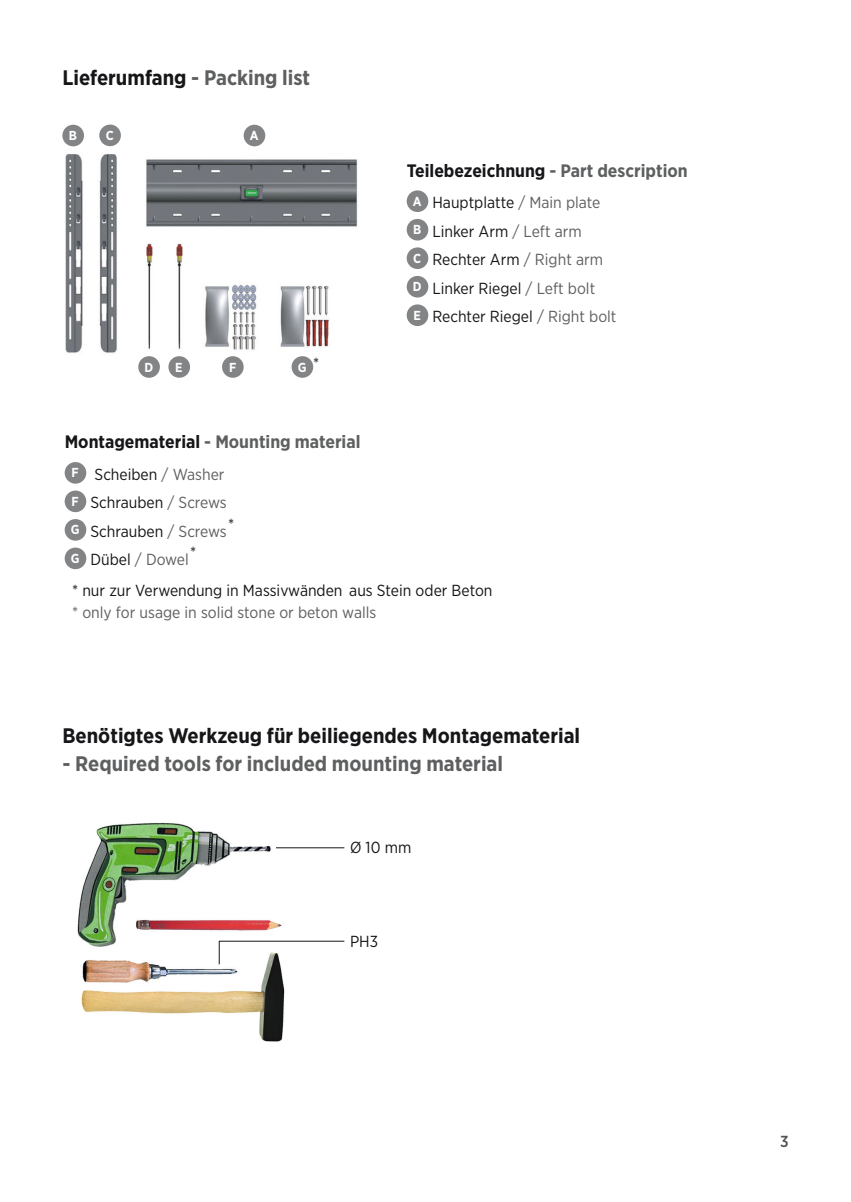
<style>
.page{position:relative;width:851px;height:1202px;background:#fff}
.page>*{position:absolute;margin:0;border:0;box-sizing:border-box;transform-origin:0 0}
.body_DIN_A5___h1{font:700 21px "Gotham Narrow";color:#161518}
.body_DIN_A5___h1-2{font:700 21px "Gotham Narrow";color:#5e5f60}
.body_DIN_A5___h2{font:700 18px "Gotham Narrow";color:#161518}
.body_DIN_A5___h2-2{font:700 18px "Gotham Narrow";color:#5e5f60}
.body_DIN_A5___p{font:16px "Gotham Narrow";color:#161518}
.body_DIN_A5___p_GB{font:16px "Gotham Narrow";color:#5e5f60}
.body_DIN_A5___p-2{font:16px "Gotham Narrow";color:#5e5f60}
.t1{font:500 16px "Gotham Narrow";color:#515153}
.header___Art__Nr{font:700 13px "Gotham Narrow";color:#fff}
.s1{color:#5e5f60}
.s2{color:#161518}
</style>
<div class="page">
<div style="left:406px;top:190px;width:22px;height:22px;background:#838486;border-radius:50%"></div>
<div style="left:406px;top:219px;width:22px;height:22px;background:#838486;border-radius:50%"></div>
<div style="left:406px;top:247px;width:22px;height:22px;background:#838486;border-radius:50%"></div>
<div style="left:406px;top:276px;width:22px;height:22px;background:#838486;border-radius:50%"></div>
<div style="left:406px;top:304px;width:22px;height:22px;background:#838486;border-radius:50%"></div>
<div style="left:65px;top:462px;width:21px;height:22px;background:#838486;border-radius:50%"></div>
<div style="left:65px;top:491px;width:21px;height:21px;background:#838486;border-radius:50%"></div>
<div style="left:65px;top:519px;width:21px;height:22px;background:#838486;border-radius:50%"></div>
<div style="left:65px;top:548px;width:21px;height:21px;background:#838486;border-radius:50%"></div>
<img style="left:77px;top:822px;width:208px;height:220px">
<hr style="left:219px;top:941px;width:125px;height:1px;background:#161518">
<hr style="left:276px;top:847px;width:68px;height:1px;background:#161518">
<svg style="left:219px;top:941px;width:1px;height:23px"></svg>
<img style="left:65px;top:146px;width:293px;height:212px">
<div style="left:243px;top:125px;width:22px;height:21px;background:#838486;border-radius:50%"></div>
<div style="left:62px;top:125px;width:22px;height:21px;background:#838486;border-radius:50%"></div>
<div style="left:99px;top:125px;width:22px;height:21px;background:#838486;border-radius:50%"></div>
<div style="left:138px;top:356px;width:22px;height:22px;background:#838486;border-radius:50%"></div>
<div style="left:291px;top:356px;width:22px;height:22px;background:#838486;border-radius:50%"></div>
<div style="left:168px;top:356px;width:22px;height:22px;background:#838486;border-radius:50%"></div>
<div style="left:222px;top:356px;width:21px;height:22px;background:#838486;border-radius:50%"></div>
<p class="body_DIN_A5___h1" style="left:62px;top:64px;width:249px">Lieferumfang <span class="s1">- Packing list</span></p>
<p class="header___Art__Nr" style="left:69px;top:127px;width:10px">B</p>
<p class="header___Art__Nr" style="left:106px;top:127px;width:10px">C</p>
<p class="header___Art__Nr" style="left:250px;top:127px;width:10px">A</p>
<p class="header___Art__Nr" style="left:144px;top:359px;width:10px">D</p>
<p class="header___Art__Nr" style="left:175px;top:359px;width:9px">E</p>
<p class="header___Art__Nr" style="left:229px;top:359px;width:9px">F</p>
<p class="header___Art__Nr" style="left:298px;top:359px;width:10px">G</p>
<p class="body_DIN_A5___p" style="left:313px;top:353px;width:8px">*</p>
<p class="body_DIN_A5___h2-2" style="left:65px;top:430px;width:297px"><span class="s2">Montagematerial</span> - Mounting material</p>
<p class="header___Art__Nr" style="left:72px;top:464px;width:9px">F</p>
<p class="body_DIN_A5___p" style="left:95px;top:464px;width:131px">Scheiben <span class="s1">/ Washer</span></p>
<p class="header___Art__Nr" style="left:72px;top:493px;width:9px">F</p>
<p class="body_DIN_A5___p" style="left:90px;top:493px;width:138px">Schrauben <span class="s1">/ Screws</span></p>
<p class="header___Art__Nr" style="left:71px;top:521px;width:10px">G</p>
<p class="body_DIN_A5___p" style="left:90px;top:521px;width:138px">Schrauben <span class="s1">/ Screws</span></p>
<p class="header___Art__Nr" style="left:71px;top:550px;width:10px">G</p>
<p class="body_DIN_A5___p-2" style="left:90px;top:550px;width:100px"><span class="s2">Dübel</span> / Dowel</p>
<p class="body_DIN_A5___p" style="left:228px;top:515px;width:8px">*</p>
<p class="body_DIN_A5___p" style="left:190px;top:543px;width:8px">*</p>
<p class="body_DIN_A5___h2" style="left:406px;top:159px;width:282px">Teilebezeichnung <span class="s1">- Part description</span></p>
<p class="header___Art__Nr" style="left:413px;top:193px;width:10px">A</p>
<p class="body_DIN_A5___p" style="left:432px;top:192px;width:169px">Hauptplatte <span class="s1">/ Main plate</span></p>
<p class="header___Art__Nr" style="left:413px;top:221px;width:10px">B</p>
<p class="body_DIN_A5___p" style="left:432px;top:221px;width:151px">Linker Arm <span class="s1">/ Left arm</span></p>
<p class="header___Art__Nr" style="left:413px;top:250px;width:10px">C</p>
<p class="body_DIN_A5___p" style="left:432px;top:249px;width:172px">Rechter Arm <span class="s1">/ Right arm</span></p>
<p class="header___Art__Nr" style="left:413px;top:278px;width:10px">D</p>
<p class="body_DIN_A5___p" style="left:432px;top:278px;width:164px">Linker Riegel <span class="s1">/ Left bolt</span></p>
<p class="header___Art__Nr" style="left:413px;top:307px;width:9px">E</p>
<p class="body_DIN_A5___p" style="left:432px;top:306px;width:185px">Rechter Riegel <span class="s1">/ Right bolt</span></p>
<p class="body_DIN_A5___p" style="left:72px;top:581px;width:422px">* nur zur Verwendung in Massivwänden aus Stein oder Beton</p>
<p class="body_DIN_A5___p_GB" style="left:72px;top:603px;width:306px">* only for usage in solid stone or beton walls</p>
<p class="body_DIN_A5___h1" style="left:62px;top:722px;width:519px">Benötigtes Werkzeug für beiliegendes Montagematerial</p>
<p class="body_DIN_A5___h1-2" style="left:62px;top:750px;width:442px">- Required tools for included mounting material</p>
<p class="body_DIN_A5___p" style="left:350px;top:837px;width:63px">Ø 10 mm</p>
<p class="body_DIN_A5___p" style="left:350px;top:932px;width:30px">PH3</p>
<p class="t1" style="left:780px;top:1131px;width:10px">3</p>
</div>
